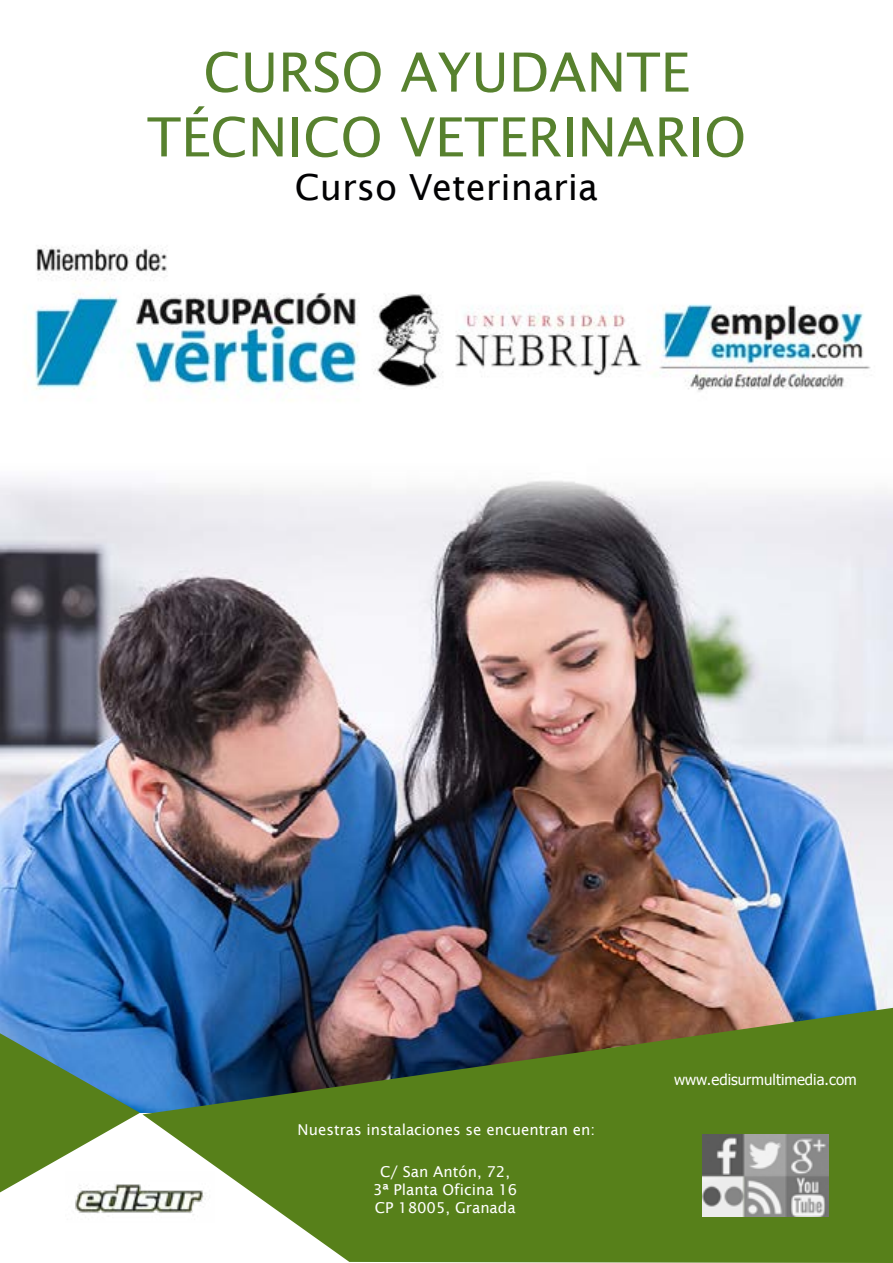
<style>
.page{position:relative;width:893px;height:1263px;background:#fff}
.page>*{position:absolute;margin:0;border:0;box-sizing:border-box;transform-origin:0 0}
.t1{font:54px/64.8px "Lucida Sans";color:#57812e;text-align:center}
.t2{font:36px "Lucida Sans";color:#020203}
.t3{font:15px/18px "Lucida Sans";color:#fff;text-align:center}
.t4{font:15px "Tahoma";color:#fff}
</style>
<div class="page">
<img style="left:0;top:481px;width:893px;height:631px">
<img style="left:75px;top:1184px;width:67px;height:29px">
<img style="left:34px;top:245px;width:837px;height:156px">
<svg style="left:0;top:1033px;width:140px;height:159px"></svg>
<svg style="left:142px;top:1008px;width:751px;height:255px;background:#617e3d"></svg>
<img style="left:703px;top:1134px;width:125px;height:82px">
<h1 class="t1" style="left:147px;top:40px;width:601px">CURSO AYUDANTE<br>TÉCNICO VETERINARIO</h1>
<h2 class="t2" style="left:295px;top:166px;width:305px">Curso Veterinaria</h2>
<p class="t3" style="left:298px;top:1121px;width:299px">Nuestras instalaciones se encuentran en:</p>
<p class="t3" style="left:373px;top:1163px;width:146px">C/ San Antón, 72,<br>3ª Planta Oficina 16<br>CP 18005, Granada</p>
<p class="t4" style="left:674px;top:1070px;width:184px">www.edisurmultimedia.com</p>
</div>
